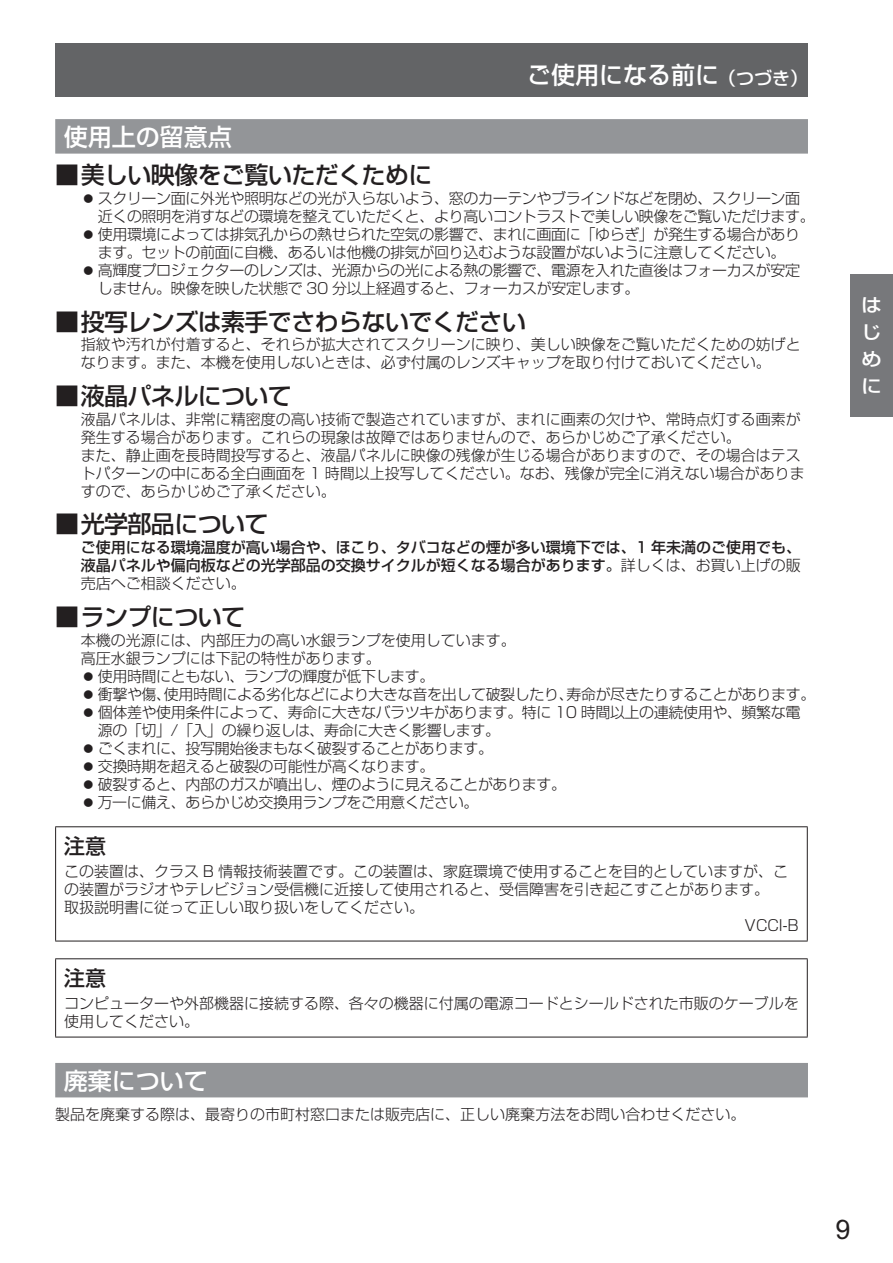
<style>
.page{position:relative;width:893px;height:1263px;background:#fff}
.page>*{position:absolute;margin:0;border:0;box-sizing:border-box;transform-origin:0 0}
.t1{font:27px "Arial";color:#231f20}
.t2{font:24px "Shin Go Pro Medium 90 msp RKSJ H";letter-spacing:-.025em;color:#231f20}
.t3{font:24px "Shin Go Pro Medium 90 msp RKSJ H";color:#fff}
.t4{font:21px "Shin Go Pro Medium 90 msp RKSJ H";color:#231f20}
.t5{font:18.45px/27.2px "Shin Go Pro Medium 90 msp RKSJ H";color:#fff;text-align:justify;scale:1.14 1}
.t6{font:15px/18px "Shin Go Pro Light 90 msp RKSJ H";color:#231f20}
.t7{font:15px/18px "Shin Go Pro Light 90 msp RKSJ H";letter-spacing:-.025em;color:#231f20}
.t8{font:15px/18px "Shin Go Pro Medium 90 msp RKSJ H";color:#231f20}
.s1{font-size:18px}
.s2{font-family:"Shin Go Pro Light 90 msp RKSJ H"}
</style>
<div class="page">
<div style="left:55px;top:43px;width:753px;height:54px;background:#636466"></div>
<div style="left:850px;top:274px;width:43px;height:142px;background:#77787b"></div>
<div style="left:55px;top:119px;width:753px;height:35px;background:#939598"></div>
<div style="left:55px;top:1063px;width:753px;height:34px;background:#939598"></div>
<hr style="left:55px;top:826px;width:753px;height:1px;background:#231f20">
<hr style="left:55px;top:827px;width:1px;height:114px;background:#231f20">
<hr style="left:807px;top:827px;width:1px;height:114px;background:#231f20">
<hr style="left:55px;top:941px;width:753px;height:1px;background:#231f20">
<hr style="left:55px;top:958px;width:753px;height:1px;background:#231f20">
<hr style="left:55px;top:959px;width:1px;height:78px;background:#231f20">
<hr style="left:807px;top:959px;width:1px;height:78px;background:#231f20">
<hr style="left:55px;top:1037px;width:753px;height:1px;background:#231f20">
<h2 class="t3" style="left:527px;top:66px;width:282px">ご使用になる前に <span class="s1">（つづき）</span></h2>
<h2 class="t3" style="left:64px;top:128px;width:169px">使用上の留意点</h2>
<h2 class="t2" style="left:55px;top:166px;width:379px">■美しい映像をご覧いただくために</h2>
<p class="t7" style="left:98px;top:191px;width:719px">スクリーン面に外光や照明などの光が入らないよう、窓のカーテンやブラインドなどを閉め、スクリーン面近くの照明を消すなどの環境を整えていただくと、より高いコントラストで美しい映像をご覧いただけます。使用環境によっては排気孔からの熱せられた空気の影響で、まれに画面に「ゆらぎ」が発生する場合があります。セットの前面に自機、あるいは他機の排気が回り込むような設置がないように注意してください。<br>高輝度プロジェクターのレンズは、光源からの光による熱の影響で、電源を入れた直後はフォーカスが安定しません。映像を映した状態で 30 分以上経過すると、フォーカスが安定します。</p>
<h2 class="t2" style="left:55px;top:313px;width:472px">■投写レンズは素手でさわらないでください</h2>
<p class="t6" style="left:81px;top:338px;width:721px">指紋や汚れが付着すると、それらが拡大されてスクリーンに映り、美しい映像をご覧いただくための妨げとなります。また、本機を使用しないときは、必ず付属のレンズキャップを取り付けておいてください。</p>
<h2 class="t2" style="left:55px;top:387px;width:238px">■液晶パネルについて</h2>
<p class="t6" style="left:81px;top:412px;width:725px">液晶パネルは、非常に精密度の高い技術で製造されていますが、まれに画素の欠けや、常時点灯する画素が発生する場合があります。これらの現象は故障ではありませんので、あらかじめご了承ください。<br>また、静止画を長時間投写すると、液晶パネルに映像の残像が生じる場合がありますので、その場合はテストパターンの中にある全白画面を 1 時間以上投写してください。なお、残像が完全に消えない場合がありますので、あらかじめご了承ください。</p>
<h2 class="t2" style="left:55px;top:515px;width:215px">■光学部品について</h2>
<p class="t8" style="left:81px;top:541px;width:722px">ご使用になる環境温度が高い場合や、ほこり、タバコなどの煙が多い環境下では、1 年未満のご使用でも、液晶パネルや偏向板などの光学部品の交換サイクルが短くなる場合があります。<span class="s2">詳しくは、お買い上げの販</span></p>
<p class="t6" style="left:81px;top:577px;width:166px">売店へご相談ください。</p>
<h2 class="t2" style="left:55px;top:608px;width:191px">■ランプについて</h2>
<p class="t6" style="left:81px;top:633px;width:436px">本機の光源には、内部圧力の高い水銀ランプを使用しています。</p>
<p class="t6" style="left:81px;top:651px;width:301px">高圧水銀ランプには下記の特性があります。</p>
<p class="t7" style="left:98px;top:669px;width:338px">使用時間にともない、ランプの輝度が低下します。</p>
<p class="t7" style="left:98px;top:687px;width:719px">衝撃や傷、使用時間による劣化などにより大きな音を出して破裂したり、寿命が尽きたりすることがあります。</p>
<p class="t7" style="left:98px;top:705px;width:704px">個体差や使用条件によって、寿命に大きなバラツキがあります。特に 10 時間以上の連続使用や、頻繁な電</p>
<p class="t7" style="left:98px;top:723px;width:404px">源の「切」/「入」の繰り返しは、寿命に大きく影響します。</p>
<p class="t7" style="left:98px;top:741px;width:397px">ごくまれに、投写開始後まもなく破裂することがあります。</p>
<p class="t7" style="left:98px;top:759px;width:338px">交換時期を超えると破裂の可能性が高くなります。</p>
<p class="t7" style="left:98px;top:777px;width:470px">破裂すると、内部のガスが噴出し、煙のように見えることがあります。</p>
<p class="t7" style="left:98px;top:795px;width:382px">万一に備え、あらかじめ交換用ランプをご用意ください。</p>
<h3 class="t4" style="left:64px;top:838px;width:43px">注意</h3>
<p class="t6" style="left:64px;top:864px;width:725px">この装置は、クラス B 情報技術装置です。この装置は、家庭環境で使用することを目的としていますが、こ</p>
<p class="t6" style="left:64px;top:882px;width:706px">の装置がラジオやテレビジョン受信機に近接して使用されると、受信障害を引き起こすことがあります。</p>
<p class="t6" style="left:64px;top:900px;width:361px">取扱説明書に従って正しい取り扱いをしてください。</p>
<p class="t6" style="left:744px;top:918px;width:56px">VCCI-B</p>
<h3 class="t4" style="left:64px;top:970px;width:43px">注意</h3>
<p class="t6" style="left:64px;top:996px;width:736px">コンピューターや外部機器に接続する際、各々の機器に付属の電源コードとシールドされた市販のケーブルを使用してください。</p>
<h2 class="t3" style="left:64px;top:1072px;width:145px">廃棄について</h2>
<p class="t6" style="left:55px;top:1108px;width:691px">製品を廃棄する際は、最寄りの市町村窓口または販売店に、正しい廃棄方法をお問い合わせください。</p>
<p class="t5" style="left:861px;top:293px;width:19px">はじめに</p>
<h1 class="t1" style="left:835px;top:1214px;width:17px">9</h1>
</div>
